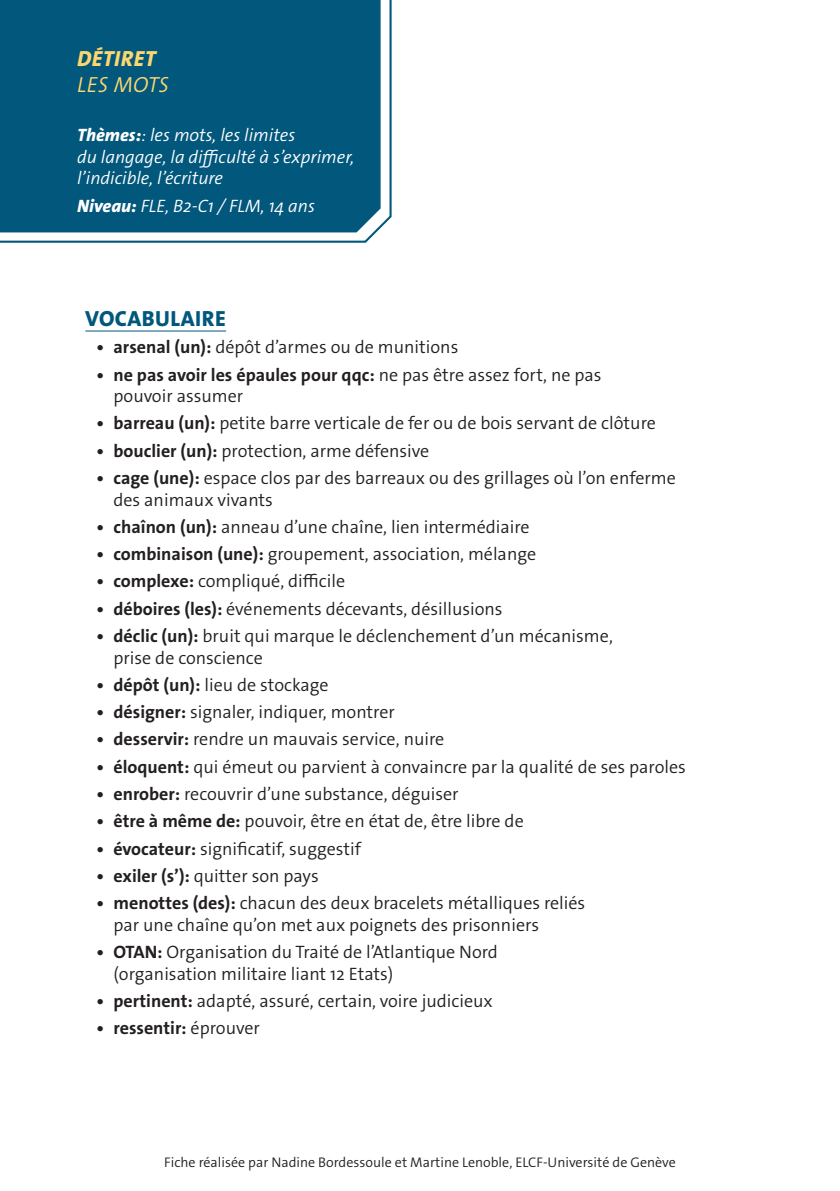
<style>
.page{position:relative;width:840px;height:1191px;background:#fff}
.page>*{position:absolute;margin:0;border:0;box-sizing:border-box;transform-origin:0 0}
.t1{font:italic 800 22px/26.4px "The Sans Os F";letter-spacing:.02em;color:#fed66e}
.Titre_Exercice{font:800 22px "The Sans Os F";letter-spacing:.02em;color:#01577c}
.t2{font:300 18px/21.6px "The Sans Os F";color:#231f20}
.t3{font:italic 300 18px/21.6px "The Sans Os F";color:#fff}
.t4{font:700 18px "The Sans Os F";color:#231f20}
.t5{font:300 14px "The Sans Os F";color:#231f20}
.s1{font-weight:300}
.s2{font-weight:800}
.s3{font-weight:700}
</style>
<div class="page">
<svg style="left:0;top:0;width:392px;height:243px;background:#106184"></svg>
<hr style="left:85px;top:330px;width:141px;height:1px;background:#01577c">
<p class="t1" style="left:77px;top:45px;width:93px">DÉTIRET<br><span class="s1">LES MOTS</span></p>
<p class="t3" style="left:77px;top:124px;width:278px"><span class="s2">Thèmes:</span>: les mots, les limites<br>du langage, la difficulté à s’exprimer, l’indicible, l’écriture</p>
<p class="t3" style="left:77px;top:195px;width:239px"><span class="s2">Niveau:</span> FLE, B2-C1 / FLM, 14 ans</p>
<p class="Titre_Exercice" style="left:85px;top:304px;width:142px">VOCABULAIRE</p>
<p class="t2" style="left:96px;top:336px;width:363px"><span class="s3">• arsenal (un):</span> dépôt d’armes ou de munitions</p>
<p class="t2" style="left:113px;top:364px;width:489px;text-indent:-17px"><span class="s3">• ne pas avoir les épaules pour qqc:</span> ne pas être assez fort, ne pas pouvoir assumer</p>
<p class="t2" style="left:96px;top:412px;width:560px"><span class="s3">• barreau (un):</span> petite barre verticale de fer ou de bois servant de clôture</p>
<p class="t2" style="left:96px;top:440px;width:334px"><span class="s3">• bouclier (un):</span> protection, arme défensive</p>
<p class="t2" style="left:113px;top:467px;width:563px;text-indent:-17px"><span class="s3">• cage (une):</span> espace clos par des barreaux ou des grillages où l’on enferme des animaux vivants</p>
<p class="t2" style="left:96px;top:516px;width:434px"><span class="s3">• chaînon (un):</span> anneau d’une chaîne, lien intermédiaire</p>
<p class="t2" style="left:96px;top:543px;width:441px"><span class="s3">• combinaison (une):</span> groupement, association, mélange</p>
<p class="t2" style="left:96px;top:570px;width:250px"><span class="s3">• complexe:</span> compliqué, difficile</p>
<p class="t2" style="left:96px;top:598px;width:407px"><span class="s3">• déboires (les):</span> événements décevants, désillusions</p>
<p class="t2" style="left:113px;top:625px;width:500px;text-indent:-17px"><span class="s3">• déclic (un):</span> bruit qui marque le déclenchement d’un mécanisme, prise de conscience</p>
<p class="t2" style="left:96px;top:674px;width:233px"><span class="s3">• dépôt (un):</span> lieu de stockage</p>
<p class="t2" style="left:96px;top:701px;width:300px"><span class="s3">• désigner:</span> signaler, indiquer, montrer</p>
<p class="t2" style="left:96px;top:728px;width:349px"><span class="s3">• desservir:</span> rendre un mauvais service, nuire</p>
<p class="t2" style="left:96px;top:756px;width:590px"><span class="s3">• éloquent:</span> qui émeut ou parvient à convaincre par la qualité de ses paroles</p>
<p class="t2" style="left:96px;top:783px;width:363px"><span class="s3">• enrober:</span> recouvrir d’une substance, déguiser</p>
<p class="t2" style="left:96px;top:810px;width:428px"><span class="s3">• être à même de:</span> pouvoir, être en état de, être libre de</p>
<p class="t2" style="left:96px;top:837px;width:266px"><span class="s3">• évocateur:</span> significatif, suggestif</p>
<p class="t2" style="left:96px;top:865px;width:224px"><span class="s3">• exiler (s’):</span> quitter son pays</p>
<p class="t2" style="left:113px;top:892px;width:473px;text-indent:-17px"><span class="s3">• menottes (des):</span> chacun des deux bracelets métalliques reliés par une chaîne qu’on met aux poignets des prisonniers</p>
<p class="t2" style="left:113px;top:941px;width:386px;text-indent:-17px"><span class="s3">• OTAN:</span> Organisation du Traité de l’Atlantique Nord (organisation militaire liant 12 Etats)</p>
<p class="t2" style="left:96px;top:990px;width:397px"><span class="s3">• pertinent:</span> adapté, assuré, certain, voire judicieux</p>
<p class="t4" style="left:96px;top:1016px;width:165px">• ressentir: <span class="s1">éprouver</span></p>
<p class="t5" style="left:164px;top:1153px;width:512px">Fiche réalisée par Nadine Bordessoule et Martine Lenoble, ELCF-Université de Genève</p>
</div>
